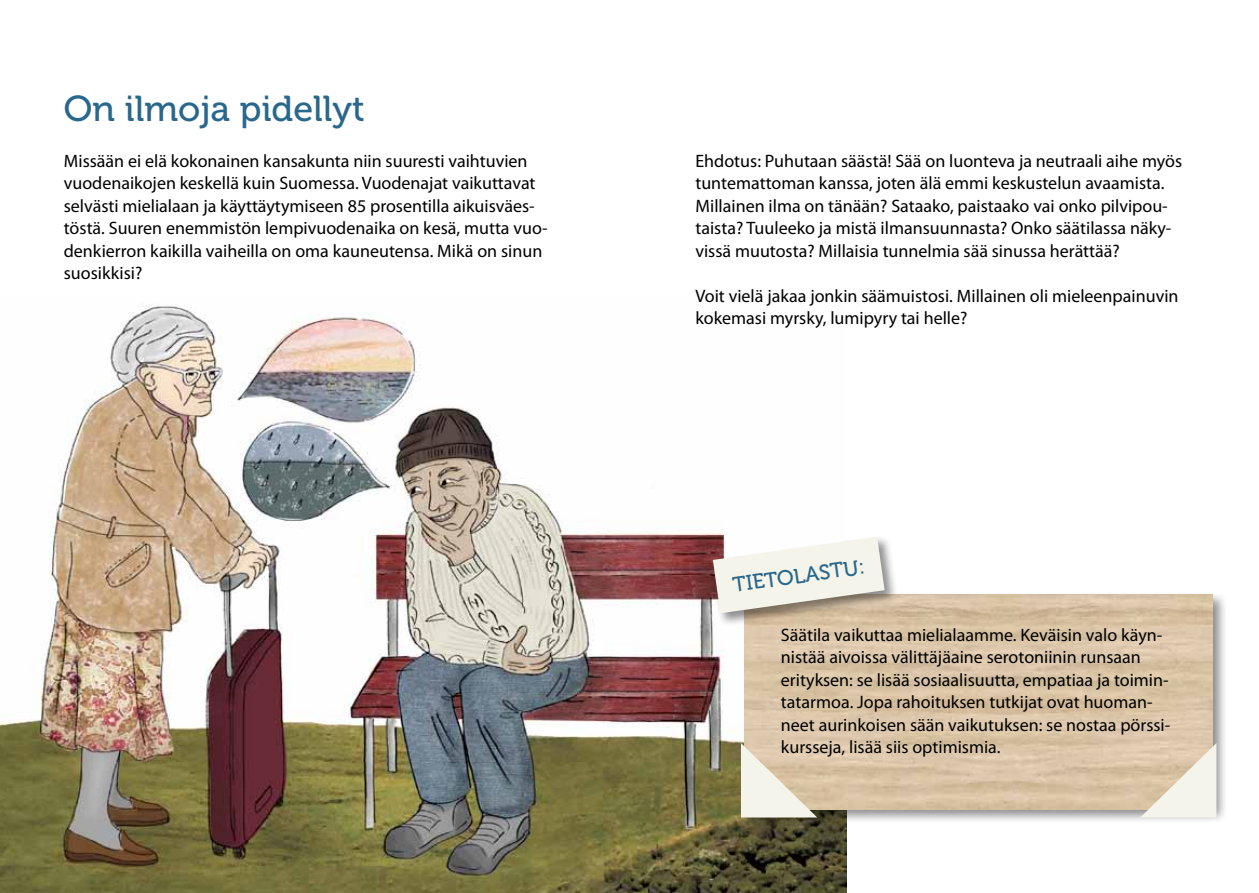
<style>
.page{position:relative;width:1259px;height:893px;background:#fff}
.page>*{position:absolute;margin:0;border:0;box-sizing:border-box;transform-origin:0 0}
.t1{font:36px "Museo 500";color:#29678d}
.t2{font:21px "Museo 500";color:#29678d}
.t3{font:18px/22.5px "Myriad Pro";color:#000}
</style>
<div class="page">
<img style="left:0;top:304px;width:846px;height:589px">
<div style="left:742px;top:591px;width:486px;height:233px;background:#000;opacity:.45"></div>
<img style="left:745px;top:594px;width:467px;height:215px">
<svg style="left:1140px;top:743px;width:76px;height:74px;background:#e7dcc8"></svg>
<svg style="left:741px;top:743px;width:76px;height:74px;background:#e6dbc8"></svg>
<div style="left:711px;top:535px;width:187px;height:92px;background:#000;opacity:.45"></div>
<svg style="left:713px;top:537px;width:171px;height:76px;background:#e6e1d7"></svg>
<h1 class="t1" style="left:64px;top:88px;width:302px">On ilmoja pidellyt</h1>
<p class="t3" style="left:64px;top:149px;width:485px">Missään ei elä kokonainen kansakunta niin suuresti vaihtuvien vuodenaikojen keskellä kuin Suomessa. Vuodenajat vaikuttavat selvästi mielialaan ja käyttäytymiseen 85 prosentilla aikuisväes&shy;töstä. Suuren enemmistön lempivuodenaika on kesä, mutta vuo&shy;denkierron kaikilla vaiheilla on oma kauneutensa. Mikä on sinun suosikkisi?</p>
<p class="t3" style="left:695px;top:149px;width:488px">Ehdotus: Puhutaan säästä! Sää on luonteva ja neutraali aihe myös tuntemattoman kanssa, joten älä emmi keskustelun avaamista.<br>Millainen ilma on tänään? Sataako, paistaako vai onko pilvipou&shy;taista? Tuuleeko ja mistä ilmansuunnasta? Onko säätilassa näky&shy;vissä muutosta? Millaisia tunnelmia sää sinussa herättää?</p>
<p class="t3" style="left:695px;top:284px;width:484px">Voit vielä jakaa jonkin säämuistosi. Millainen oli mieleenpainuvin kokemasi myrsky, lumipyry tai helle?</p>
<p class="t2" style="left:731px;top:574px;width:134px;rotate:-8deg">Tietolastu:</p>
<p class="t3" style="left:781px;top:623px;width:391px">Säätila vaikuttaa mielialaamme. Keväisin valo käyn&shy;nistää aivoissa välittäjäaine serotoniinin runsaan erityksen: se lisää sosiaalisuutta, empatiaa ja toimin&shy;tatarmoa. Jopa rahoituksen tutkijat ovat huoman&shy;neet aurinkoisen sään vaikutuksen: se nostaa pörssi&shy;kursseja, lisää siis optimismia.</p>
</div>
